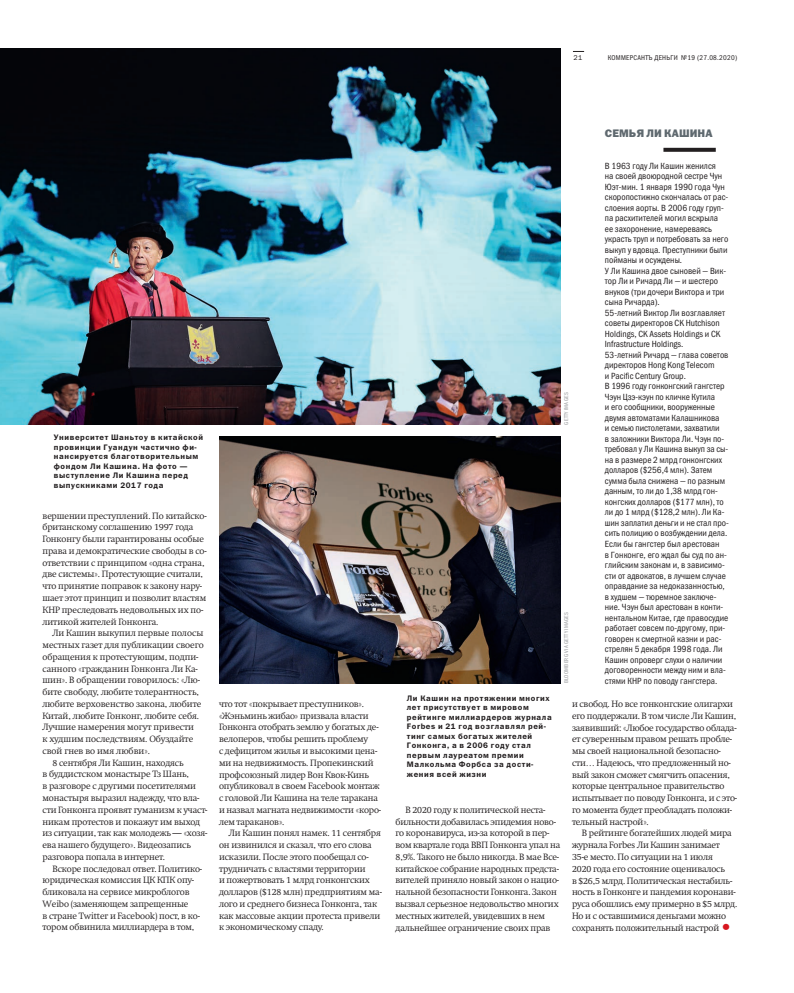
<style>
.page{position:relative;width:794px;height:993px;background:#fff}
.page>*{position:absolute;margin:0;border:0;box-sizing:border-box;transform-origin:0 0}
.t1{font:11px "Franklin Gothic Heavy ITC";letter-spacing:.01em;color:#5f696f}
.t2{font:9px/11.8px "Swift Light C";letter-spacing:-.01em;color:#231f20}
.t3{font:9px/10.5px "Franklin Gothic Book Cond ITC";color:#231f20}
.t4{font:8px/9.5px "Franklin Gothic Demi ITC";letter-spacing:.07em;color:#231f20}
.t5{font:7px "Franklin Gothic Book Cond ITC";letter-spacing:.035em;color:#231f20}
.t6{font:7px "Franklin Gothic Book ITC";color:#231f20}
.t7{font:5.5px "Franklin Gothic Book Cond ITC";letter-spacing:.04em;color:#939598}
.s1{font-size:17px;color:#d7171f}
</style>
<div class="page">
<svg style="left:663px;top:148px;width:53px;height:4px"></svg>
<img style="left:0;top:48px;width:561px;height:376px">
<img style="left:219px;top:436px;width:342px;height:247px">
<p class="t6" style="left:573px;top:53px;width:10px">21</p>
<p class="t5" style="left:607px;top:53px;width:131px">КОММЕРСАНТЪ ДЕНЬГИ №19 (27.08.2020)</p>
<p class="t4" style="left:54px;top:432px;width:151px">Университет Шаньтоу в китайской провинции Гуандун частично фи&shy;нансируется благотворительным фондом Ли Кашина. На фото — выступление Ли Кашина перед выпускниками 2017 года</p>
<p class="t2" style="left:43px;top:509px;width:166px">вершении преступлений. По китайско&shy;британскому соглашению 1997 года Гонконгу были гарантированы особые права и демократические свободы в со&shy;ответствии с принципом «одна страна, две системы». Протестующие считали, что принятие поправок к закону нару&shy;шает этот принцип и позволит властям КНР преследовать недовольных их по&shy;литикой жителей Гонконга.</p>
<p class="t2" style="left:52px;top:627px;width:152px">Ли Кашин выкупил первые полосы</p>
<p class="t2" style="left:43px;top:639px;width:163px">местных газет для публикации своего</p>
<p class="t2" style="left:43px;top:650px;width:157px">обращения к протестующим, подпи-</p>
<p class="t2" style="left:43px;top:662px;width:157px">санного «гражданин Гонконга Ли Ка-</p>
<p class="t2" style="left:43px;top:674px;width:159px">шин». В обращении говорилось: «Лю-</p>
<p class="t2" style="left:43px;top:686px;width:158px">бите свободу, любите толерантность,</p>
<p class="t2" style="left:43px;top:697px;width:160px">любите верховенство закона, любите</p>
<p class="t2" style="left:43px;top:709px;width:158px">Китай, любите Гонконг, любите себя.</p>
<p class="t2" style="left:43px;top:721px;width:153px">Лучшие намерения могут привести</p>
<p class="t2" style="left:43px;top:733px;width:152px">к худшим последствиям. Обуздайте</p>
<p class="t2" style="left:43px;top:744px;width:109px">свой гнев во имя любви».</p>
<p class="t2" style="left:52px;top:756px;width:133px">8 сентября Ли Кашин, находясь</p>
<p class="t2" style="left:43px;top:768px;width:148px">в буддистском монастыре Тз Шань,</p>
<p class="t2" style="left:42px;top:780px;width:155px">в разговоре с другими посетителями</p>
<p class="t2" style="left:42px;top:791px;width:158px">монастыря выразил надежду, что вла-</p>
<p class="t2" style="left:42px;top:803px;width:166px">сти Гонконга проявят гуманизм к участ-</p>
<p class="t2" style="left:42px;top:815px;width:159px">никам протестов и покажут им выход</p>
<p class="t2" style="left:42px;top:827px;width:166px">из ситуации, так как молодежь — «хозя-</p>
<p class="t2" style="left:42px;top:838px;width:150px">ева нашего будущего». Видеозапись</p>
<p class="t2" style="left:42px;top:850px;width:124px">разговора попала в интернет.</p>
<p class="t2" style="left:52px;top:862px;width:151px">Вскоре последовал ответ. Политико-</p>
<p class="t2" style="left:42px;top:874px;width:153px">юридическая комиссия ЦК КПК опу-</p>
<p class="t2" style="left:42px;top:885px;width:149px">бликовала на сервисе микроблогов</p>
<p class="t2" style="left:42px;top:897px;width:147px">Weibo (заменяющем запрещенные</p>
<p class="t2" style="left:42px;top:909px;width:159px">в стране Twitter и Facebook) пост, в ко-</p>
<p class="t2" style="left:42px;top:921px;width:153px">тором обвинила миллиардера в том,</p>
<p class="t2" style="left:219px;top:697px;width:164px">что тот «покрывает преступников». «Жэньминь жибао» призвала власти Гонконга отобрать землю у богатых де&shy;велоперов, чтобы решить проблему<br>с дефицитом жилья и высокими цена&shy;ми на недвижимость. Пропекинский профсоюзный лидер Вон Квок-Кинь опубликовал в своем Facebook монтаж с головой Ли Кашина на теле таракана и назвал магната недвижимости «коро&shy;лем тараканов».</p>
<p class="t2" style="left:219px;top:827px;width:164px;text-indent:10px">Ли Кашин понял намек. 11 сентября он извинился и сказал, что его слова исказили. После этого пообещал со&shy;трудничать с властями территории<br>и пожертвовать 1 млрд гонконгских долларов ($128 млн) предприятиям ма&shy;лого и среднего бизнеса Гонконга, так как массовые акции протеста привели к экономическому спаду.</p>
<p class="t7" style="left:563px;top:424px;width:34px;rotate:-90deg">GETTY IMAGES</p>
<p class="t7" style="left:563px;top:683px;width:73px;rotate:-90deg">BLOOMBERG VIA GETTY IMAGES</p>
<p class="t1" style="left:605px;top:126px;width:109px">СЕМЬЯ ЛИ КАШИНА</p>
<p class="t3" style="left:605px;top:160px;width:125px">В 1963 году Ли Кашин женился<br>на своей двоюродной сестре Чун<br>Юэт-мин. 1 января 1990 года Чун скоропостижно скончалась от рас&shy;слоения аорты. В 2006 году груп&shy;па расхитителей могил вскрыла<br>ее захоронение, намереваясь украсть труп и потребовать за него выкуп у вдовца. Преступники были пойманы и осуждены.<br>У Ли Кашина двое сыновей — Вик&shy;тор Ли и Ричард Ли — и шестеро внуков (три дочери Виктора и три сына Ричарда).<br>55-летний Виктор Ли возглавляет советы директоров CK Hutchison<br>Holdings, СK Assets Holdings и CK<br>Infrastructure Holdings.<br>53-летний Ричард — глава советов директоров Hong Kong Telecom<br>и Pacific Century Group.<br>В 1996 году гонконгский гангстер<br>Чэун Цзэ-кэун по кличке Кутила<br>и его сообщники, вооруженные двумя автоматами Калашникова<br>и семью пистолетами, захватили<br>в заложники Виктора Ли. Чэун по&shy;требовал у Ли Кашина выкуп за сы&shy;на в размере 2 млрд гонконгских долларов ($256,4 млн). Затем сумма была снижена — по разным данным, то ли до 1,38 млрд гон&shy;конгских долларов ($177 млн), то ли до 1 млрд ($128,2 млн). Ли Ка&shy;шин заплатил деньги и не стал про&shy;сить полицию о возбуждении дела.<br>Если бы гангстер был арестован<br>в Гонконге, его ждал бы суд по ан&shy;глийским законам и, в зависимо&shy;сти от адвокатов, в лучшем случае оправдание за недоказанностью, в худшем — тюремное заключе&shy;ние. Чэун был арестован в конти&shy;нентальном Китае, где правосудие работает совсем по-другому, при&shy;говорен к смертной казни и рас&shy;стрелян 5 декабря 1998 года. Ли<br>Кашин опроверг слухи о наличии договоренности между ним и вла&shy;стями КНР по поводу гангстера.</p>
<p class="t4" style="left:407px;top:693px;width:146px">Ли Кашин на протяжении многих лет присутствует в мировом рейтинге миллиардеров журнала<br>Forbes и 21 год возглавлял рей&shy;тинг самых богатых жителей<br>Гонконга, а в 2006 году стал первым лауреатом премии<br>Малкольма Форбса за дости&shy;жения всей жизни</p>
<p class="t2" style="left:395px;top:803px;width:166px;text-indent:10px">В 2020 году к политической неста&shy;бильности добавилась эпидемия ново&shy;го коронавируса, из-за которой в пер&shy;вом квартале года ВВП Гонконга упал на 8,9%. Такого не было никогда. В мае Все&shy;китайское собрание народных предста&shy;вителей приняло новый закон о нацио&shy;нальной безопасности Гонконга. Закон вызвал серьезное недовольство многих местных жителей, увидевших в нем дальнейшее ограничение своих прав</p>
<p class="t2" style="left:572px;top:697px;width:167px">и свобод. Но все гонконгские олигархи его поддержали. В том числе Ли Кашин, заявивший: «Любое государство облада&shy;ет суверенным правом решать пробле&shy;мы своей национальной безопасно&shy;сти… Надеюсь, что предложенный но&shy;вый закон сможет смягчить опасения, которые центральное правительство испытывает по поводу Гонконга, и с это&shy;го момента будет преобладать положи&shy;тельный настрой».</p>
<p class="t2" style="left:572px;top:827px;width:167px;text-indent:10px">В рейтинге богатейших людей мира журнала Forbes Ли Кашин занимает 35-е место. По ситуации на 1 июля<br>2020 года его состояние оценивалось<br>в $26,5 млрд. Политическая нестабиль&shy;ность в Гонконге и пандемия коронави&shy;руса обошлись ему примерно в $5 млрд.<br>Но и с оставшимися деньгами можно сохранять положительный настрой <span class="s1">•</span></p>
</div>
